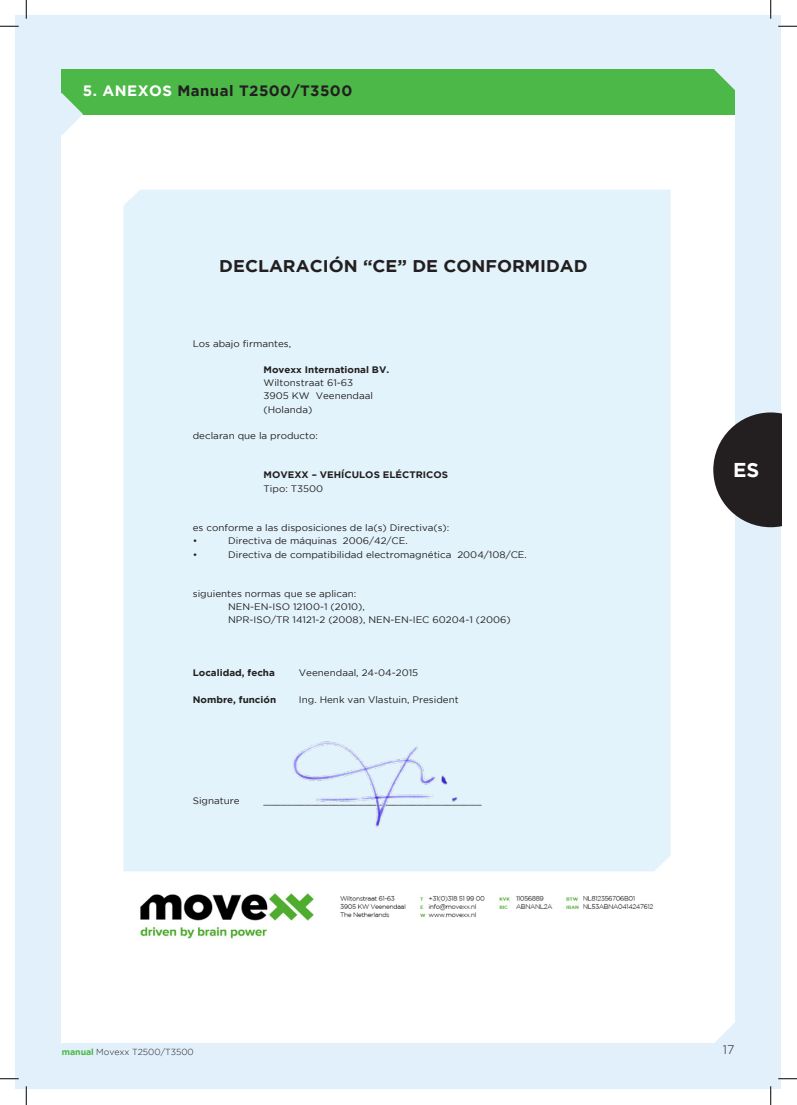
<style>
.page{position:relative;width:797px;height:1105px;background:#fff}
.page>*{position:absolute;margin:0;border:0;box-sizing:border-box;transform-origin:0 0}
.t1{font:700 20px "Gotham";color:#fff}
.t2{font:700 17px "Gotham";color:#231f20;scale:1.04 1}
.t3{font:700 15px "Gotham";letter-spacing:.03em;color:#231f20}
.t4{font:300 12.5px "Gotham";color:#231f20}
.t5{font:9.38px/13.1px "Gotham";color:#231f20;scale:1.04 1}
.t6{font:700 9.38px/13.1px "Gotham";color:#231f20;scale:1.04 1}
.t7{font:300 8.75px "Gotham";color:#231f20}
.t8{font:8.75px "Gotham";letter-spacing:-.03em;color:#231f20}
.s1{color:#fff}
.s2{font-weight:700}
.s3{font-weight:400}
.s4{font-weight:700;color:#4cb848}
</style>
<div class="page">
<div style="left:16px;top:16px;width:765px;height:1073px;background:#e1f0fa"></div>
<div style="left:62px;top:114px;width:673px;height:929px;background:#fff"></div>
<div style="left:62px;top:69px;width:673px;height:45px;background:#4cb848"></div>
<svg style="left:714px;top:69px;width:21px;height:21px"></svg>
<svg style="left:715px;top:1023px;width:20px;height:20px"></svg>
<svg style="left:61px;top:93px;width:22px;height:42px"></svg>
<img style="left:123px;top:189px;width:548px;height:750px">
<img style="left:268px;top:724px;width:228px;height:124px">
<svg style="left:713px;top:412px;width:68px;height:115px"></svg>
<svg style="left:0;top:25px;width:19px;height:2px"></svg>
<svg style="left:778px;top:25px;width:19px;height:2px"></svg>
<svg style="left:0;top:1078px;width:19px;height:1px"></svg>
<svg style="left:778px;top:1078px;width:19px;height:1px"></svg>
<svg style="left:25px;top:0;width:2px;height:19px"></svg>
<svg style="left:25px;top:1086px;width:2px;height:19px"></svg>
<svg style="left:770px;top:0;width:1px;height:19px"></svg>
<svg style="left:770px;top:1086px;width:1px;height:19px"></svg>
<p class="t3" style="left:83px;top:82px;width:271px"><span class="s1">5. ANEXOS</span> Manual T2500/T3500</p>
<p class="t2" style="left:219px;top:257px;width:356px">DECLARACIÓN “CE” DE CONFORMIDAD</p>
<p class="t5" style="left:193px;top:337px;width:96px">Los abajo firmantes,</p>
<p class="t5" style="left:263px;top:363px;width:122px"><span class="s2">Movexx International BV.<br></span>Wiltonstraat 61-63<br>3905 KW Veenendaal (Holanda)</p>
<p class="t5" style="left:193px;top:429px;width:122px">declaran que la producto:</p>
<p class="t6" style="left:263px;top:468px;width:179px">MOVEXX – VEHÍCULOS ELÉCTRICOS<br><span class="s3">Tipo: T3500</span></p>
<p class="t5" style="left:193px;top:521px;width:248px">es conforme a las disposiciones de la(s) Directiva(s): •</p>
<p class="t5" style="left:228px;top:534px;width:174px">Directiva de máquinas 2006/42/CE.</p>
<p class="t5" style="left:193px;top:547px;width:6px">•</p>
<p class="t5" style="left:228px;top:547px;width:289px">Directiva de compatibilidad electromagnética 2004/108/CE.</p>
<p class="t5" style="left:228px;top:587px;width:273px;text-indent:-35px">siguientes normas que se aplican:<br>NEN-EN-ISO 12100-1 (2010),<br>NPR-ISO/TR 14121-2 (2008), NEN-EN-IEC 60204-1 (2006)</p>
<p class="t6" style="left:193px;top:666px;width:80px">Localidad, fecha</p>
<p class="t5" style="left:299px;top:666px;width:116px">Veenendaal, 24-04-2015</p>
<p class="t6" style="left:193px;top:692px;width:82px">Nombre, función</p>
<p class="t5" style="left:299px;top:692px;width:155px">Ing. Henk van Vlastuin, President</p>
<p class="t5" style="left:193px;top:794px;width:47px">Signature</p>
<p class="t5" style="left:263px;top:794px;width:211px">_____________________________________</p>
<p class="t8" style="left:83px;top:1044px;width:111px"><span class="s4">datasheet</span> Movexx T1000</p>
<p class="t7" style="left:62px;top:1047px;width:134px"><span class="s4">manual</span> Movexx T2500/T3500</p>
<p class="t1" style="left:733px;top:458px;width:28px">ES</p>
<p class="t4" style="left:723px;top:1042px;width:13px">17</p>
</div>
